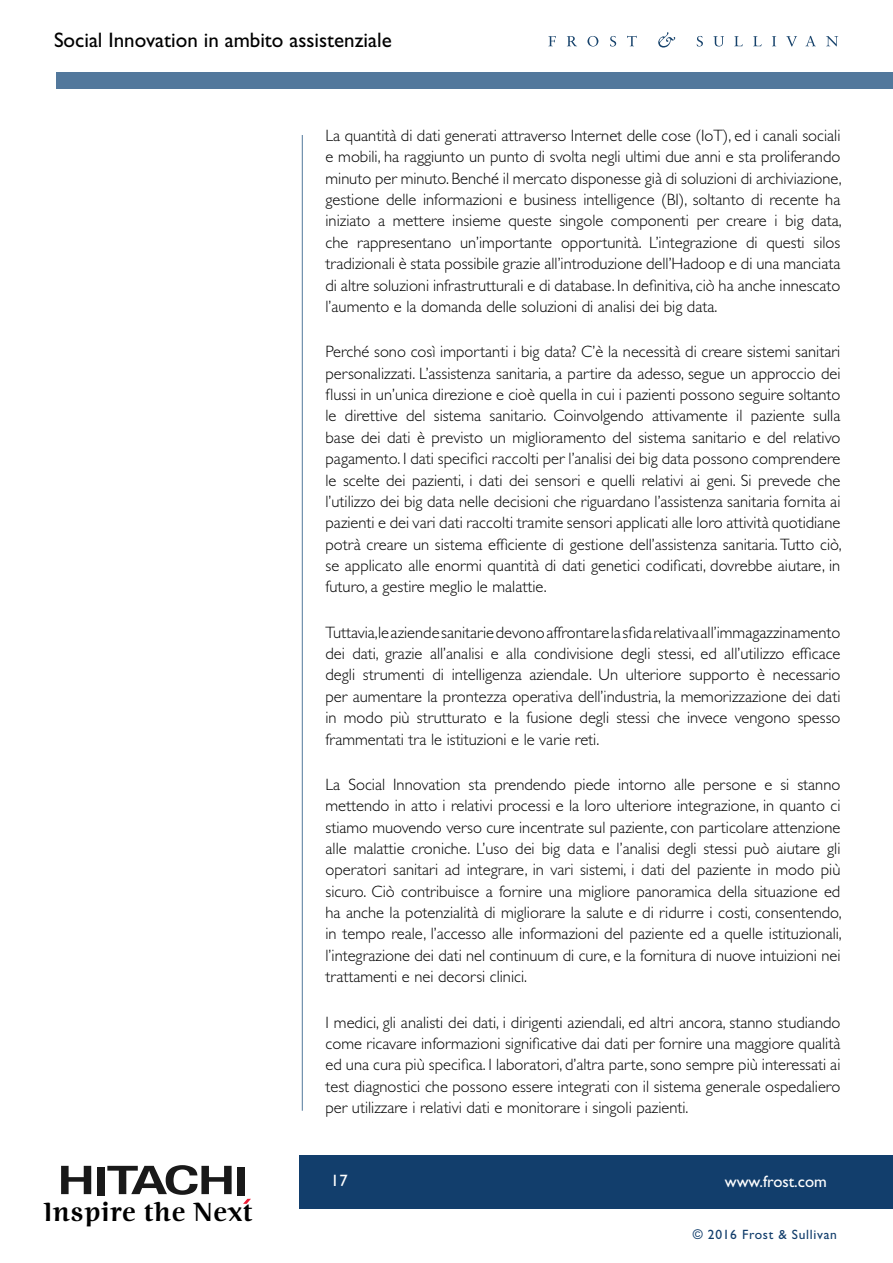
<style>
.page{position:relative;width:893px;height:1263px;background:#fff}
.page>*{position:absolute;margin:0;border:0;box-sizing:border-box;transform-origin:0 0}
.t1{font:700 27px "Ninfa W00";letter-spacing:.02em;color:#000}
.t2{font:21px "Gill Sans Std";color:#000}
.t3{font:300 16.5px/21.3px "Gill Sans Std";color:#000;text-align:justify}
.t4{font:16.5px "Gill Sans Std";color:#fff}
.t5{font:13.5px "Gill Sans Std";letter-spacing:.05em;color:#123e6c}
</style>
<div class="page">
<div style="left:56px;top:72px;width:837px;height:16px;background:#52789c"></div>
<svg style="left:548px;top:36px;width:8px;height:10px"></svg>
<svg style="left:567px;top:36px;width:10px;height:10px"></svg>
<svg style="left:587px;top:36px;width:11px;height:11px"></svg>
<svg style="left:610px;top:36px;width:6px;height:11px"></svg>
<svg style="left:627px;top:36px;width:10px;height:10px"></svg>
<svg style="left:697px;top:36px;width:6px;height:11px"></svg>
<svg style="left:713px;top:36px;width:11px;height:11px"></svg>
<svg style="left:734px;top:36px;width:9px;height:10px"></svg>
<svg style="left:753px;top:36px;width:9px;height:10px"></svg>
<svg style="left:772px;top:36px;width:4px;height:10px"></svg>
<svg style="left:786px;top:36px;width:11px;height:11px"></svg>
<svg style="left:805px;top:36px;width:11px;height:10px"></svg>
<svg style="left:826px;top:36px;width:12px;height:10px"></svg>
<svg style="left:658px;top:32px;width:17px;height:16px"></svg>
<div style="left:299px;top:1155px;width:594px;height:54px;background:#123e6c"></div>
<div style="left:237px;top:1167px;width:8px;height:29px;background:#191919"></div>
<svg style="left:61px;top:1166px;width:30px;height:28px"></svg>
<div style="left:97px;top:1167px;width:8px;height:29px;background:#191919"></div>
<svg style="left:107px;top:1165px;width:125px;height:30px"></svg>
<svg style="left:243px;top:1199px;width:8px;height:5px"></svg>
<hr style="left:302px;top:135px;width:1px;height:976px;background:#52789b">
<p class="t2" style="left:54px;top:28px;width:339px">Social Innovation in ambito assistenziale</p>
<p class="t3" style="left:325px;top:125px;width:518px">La quantità di dati generati attraverso Internet delle cose (IoT), ed i canali sociali e mobili, ha raggiunto un punto di svolta negli ultimi due anni e sta proliferando minuto per minuto. Benché il mercato disponesse già di soluzioni di archiviazione, gestione delle informazioni e business intelligence (BI), soltanto di recente ha iniziato a mettere insieme queste singole componenti per creare i big data, che rappresentano un’importante opportunità. L’integrazione di questi silos tradizionali è stata possibile grazie all’introduzione dell’Hadoop e di una manciata di altre soluzioni infrastrutturali e di database. In definitiva, ciò ha anche innescato l’aumento e la domanda delle soluzioni di analisi dei big data.</p>
<p class="t3" style="left:325px;top:341px;width:518px">Perché sono così importanti i big data? C’è la necessità di creare sistemi sanitari personalizzati. L’assistenza sanitaria, a partire da adesso, segue un approccio dei flussi in un’unica direzione e cioè quella in cui i pazienti possono seguire soltanto le direttive del sistema sanitario. Coinvolgendo attivamente il paziente sulla base dei dati è previsto un miglioramento del sistema sanitario e del relativo pagamento. I dati specifici raccolti per l’analisi dei big data possono comprendere le scelte dei pazienti, i dati dei sensori e quelli relativi ai geni. Si prevede che l’utilizzo dei big data nelle decisioni che riguardano l’assistenza sanitaria fornita ai pazienti e dei vari dati raccolti tramite sensori applicati alle loro attività quotidiane potrà creare un sistema efficiente di gestione dell’assistenza sanitaria. Tutto ciò, se applicato alle enormi quantità di dati genetici codificati, dovrebbe aiutare, in futuro, a gestire meglio le malattie.</p>
<p class="t3" style="left:325px;top:622px;width:516px">Tuttavia,le aziende sanitarie devono affrontare la sfida relativa all’immagazzinamento dei dati, grazie all’analisi e alla condivisione degli stessi, ed all’utilizzo efficace degli strumenti di intelligenza aziendale. Un ulteriore supporto è necessario per aumentare la prontezza operativa dell’industria, la memorizzazione dei dati in modo più strutturato e la fusione degli stessi che invece vengono spesso frammentati tra le istituzioni e le varie reti.</p>
<p class="t3" style="left:325px;top:774px;width:518px">La Social Innovation sta prendendo piede intorno alle persone e si stanno mettendo in atto i relativi processi e la loro ulteriore integrazione, in quanto ci stiamo muovendo verso cure incentrate sul paziente, con particolare attenzione alle malattie croniche. L’uso dei big data e l’analisi degli stessi può aiutare gli operatori sanitari ad integrare, in vari sistemi, i dati del paziente in modo più sicuro. Ciò contribuisce a fornire una migliore panoramica della situazione ed ha anche la potenzialità di migliorare la salute e di ridurre i costi, consentendo, in tempo reale, l’accesso alle informazioni del paziente ed a quelle istituzionali, l’integrazione dei dati nel continuum di cure, e la fornitura di nuove intuizioni nei trattamenti e nei decorsi clinici.</p>
<p class="t3" style="left:325px;top:1012px;width:516px">I medici, gli analisti dei dati, i dirigenti aziendali, ed altri ancora, stanno studiando come ricavare informazioni significative dai dati per fornire una maggiore qualità ed una cura più specifica. I laboratori, d’altra parte, sono sempre più interessati ai test diagnostici che possono essere integrati con il sistema generale ospedaliero per utilizzare i relativi dati e monitorare i singoli pazienti.</p>
<h1 class="t1" style="left:44px;top:1196px;width:211px">Inspire the Next</h1>
<p class="t4" style="left:331px;top:1171px;width:18px">17</p>
<p class="t4" style="left:725px;top:1172px;width:104px">www.frost.com</p>
<p class="t5" style="left:693px;top:1227px;width:146px">© 2016 Frost &amp; Sullivan</p>
</div>
